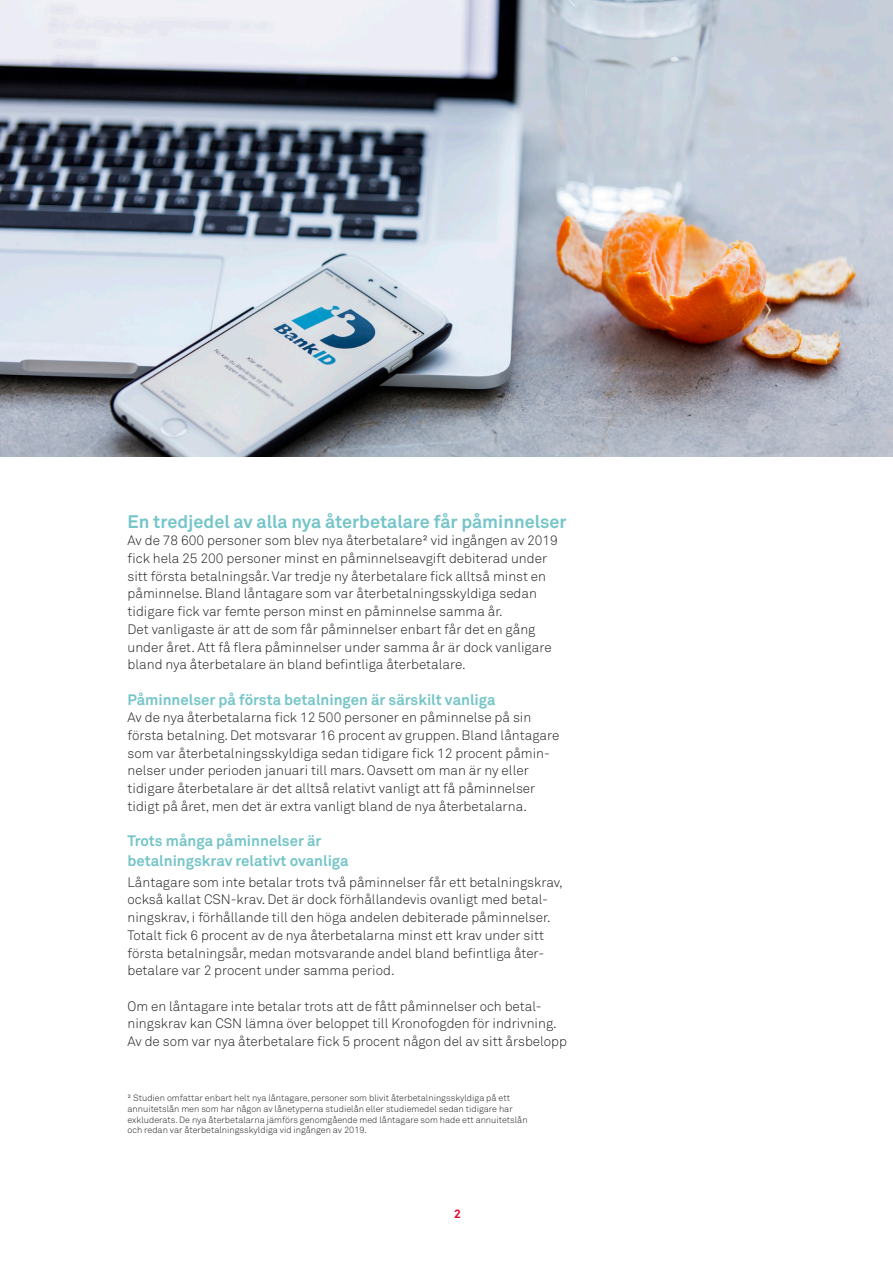
<style>
.page{position:relative;width:893px;height:1263px;background:#fff}
.page>*{position:absolute;margin:0;border:0;box-sizing:border-box;transform-origin:0 0}
.Mellanrubrik{font:700 18px "Akkurat Pro";color:#75c5c9}
.mellanrubrik_liten{font:700 15px/19.5px "Akkurat Pro";color:#75c5c9}
.Brödtext{font:300 13.5px/17.7px "Akkurat Pro";color:#231f20}
.t1{font:700 12px "Akkurat Pro";color:#e4032e}
.Fotnot{font:300 9px/10.8px "Akkurat Pro";color:#231f20}
</style>
<div class="page">
<img style="left:0;top:0;width:893px;height:457px">
<p class="Mellanrubrik" style="left:128px;top:510px;width:441px">En tredjedel av alla nya återbetalare får påminnelser</p>
<p class="Brödtext" style="left:128px;top:532px;width:432px">Av de 78 600 personer som blev nya återbetalare² vid ingången av 2019 fick hela 25 200 personer minst en påminnelseavgift debiterad under sitt första betalningsår. Var tredje ny återbetalare fick alltså minst en påminnelse. Bland låntagare som var återbetalningsskyldiga sedan tidigare fick var femte person minst en påminnelse samma år.</p>
<p class="Brödtext" style="left:128px;top:620px;width:426px">Det vanligaste är att de som får påminnelser enbart får det en gång under året. Att få flera påminnelser under samma år är dock vanligare bland nya återbetalare än bland befintliga återbetalare.</p>
<p class="mellanrubrik_liten" style="left:128px;top:690px;width:369px">Påminnelser på första betalningen är särskilt vanliga</p>
<p class="Brödtext" style="left:128px;top:709px;width:433px">Av de nya återbetalarna fick 12 500 personer en påminnelse på sin första betalning. Det motsvarar 16 procent av gruppen. Bland låntagare som var återbetalningsskyldiga sedan tidigare fick 12 procent påmin&shy;nelser under perioden januari till mars. Oavsett om man är ny eller tidigare återbetalare är det alltså relativt vanligt att få påminnelser tidigt på året, men det är extra vanligt bland de nya återbetalarna.</p>
<p class="mellanrubrik_liten" style="left:128px;top:831px;width:223px">Trots många påminnelser är betalningskrav relativt ovanliga</p>
<p class="Brödtext" style="left:128px;top:873px;width:437px">Låntagare som inte betalar trots två påminnelser får ett betalningskrav, också kallat CSN-krav. Det är dock förhållandevis ovanligt med betal&shy;ningskrav, i förhållande till den höga andelen debiterade påminnelser.<br>Totalt fick 6 procent av de nya återbetalarna minst ett krav under sitt första betalningsår, medan motsvarande andel bland befintliga åter&shy;betalare var 2 procent under samma period.</p>
<p class="Brödtext" style="left:128px;top:997px;width:441px">Om en låntagare inte betalar trots att de fått påminnelser och betal&shy;ningskrav kan CSN lämna över beloppet till Kronofogden för indrivning.<br>Av de som var nya återbetalare fick 5 procent någon del av sitt årsbelopp</p>
<p class="Fotnot" style="left:128px;top:1092px;width:402px">² Studien omfattar enbart helt nya låntagare, personer som blivit återbetalningsskyldiga på ett annuitetslån men som har någon av lånetyperna studielån eller studiemedel sedan tidigare har exkluderats. De nya återbetalarna jämförs genomgående med låntagare som hade ett annuitetslån och redan var återbetalningsskyldiga vid ingången av 2019.</p>
<p class="t1" style="left:454px;top:1206px;width:8px">2</p>
</div>
